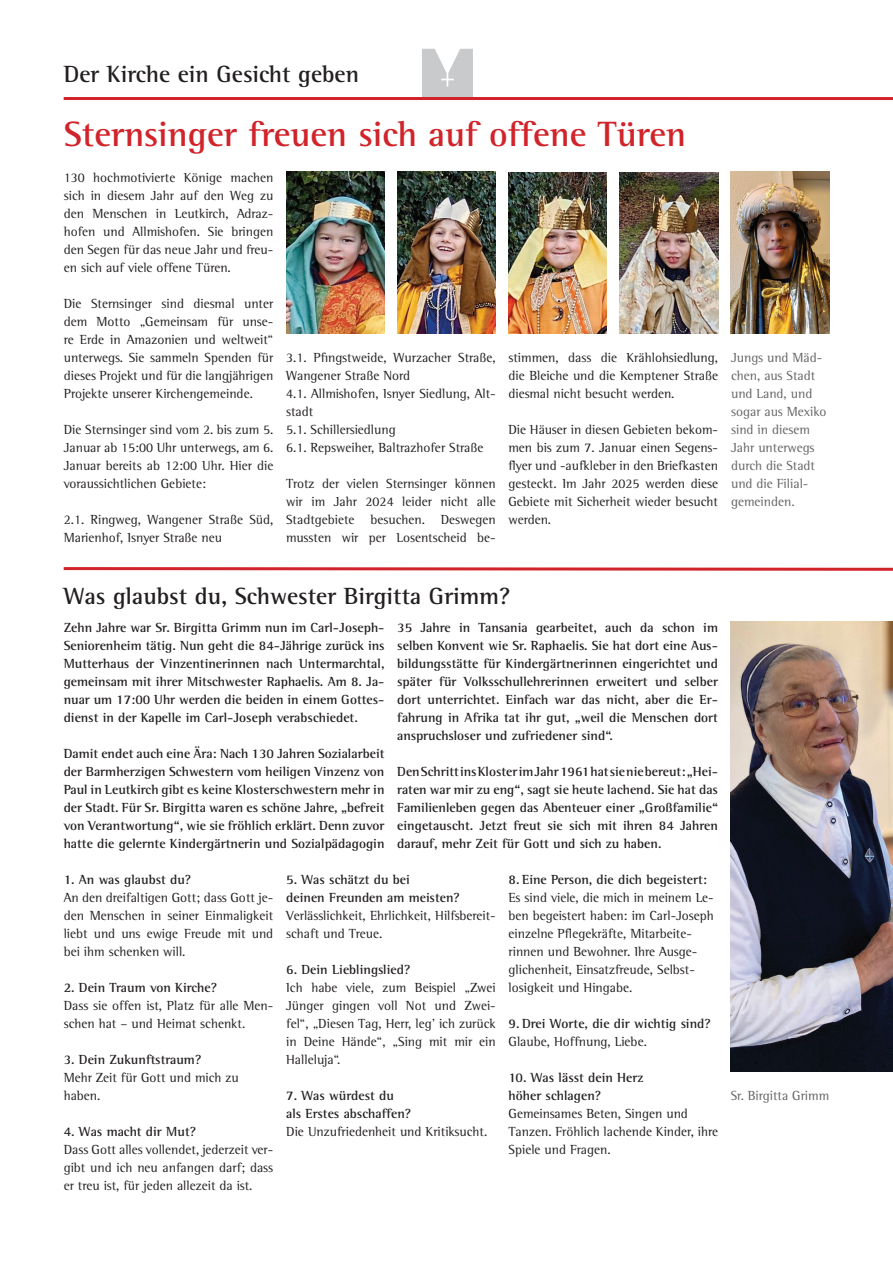
<style>
.page{position:relative;width:893px;height:1263px;background:#fff}
.page>*{position:absolute;margin:0;border:0;box-sizing:border-box;transform-origin:0 0}
.t1{font:700 36px "Rotis Semi Serif";color:#d1232a}
.t2{font:700 24px "Rotis Semi Serif";color:#231f20}
.t3{font:13.5px/18px "Rotis Semi Serif";color:#231f20;text-align:justify}
.t4{font:700 13.5px/18px "Rotis Semi Serif";color:#231f20}
.t5{font:13.5px/18px "Rotis Semi Serif";color:#636366}
</style>
<div class="page">
<svg style="left:422px;top:49px;width:51px;height:48px;background:#d1d1d3"></svg>
<hr style="left:64px;top:97px;width:829px;height:3px;background:#d1232a">
<svg style="left:63px;top:567px;width:830px;height:4px;background:#dc595e"></svg>
<img style="left:731px;top:622px;width:162px;height:450px">
<img style="left:731px;top:172px;width:98px;height:162px">
<img style="left:286px;top:172px;width:98px;height:162px">
<img style="left:397px;top:172px;width:99px;height:162px">
<img style="left:508px;top:173px;width:99px;height:161px">
<img style="left:620px;top:173px;width:98px;height:161px">
<h2 class="t2" style="left:64px;top:59px;width:297px">Der Kirche ein Gesicht geben</h2>
<h1 class="t1" style="left:64px;top:113px;width:624px">Sternsinger freuen sich auf offene Türen</h1>
<p class="t3" style="left:64px;top:168px;width:211px">130 hochmotivierte Könige machen sich in diesem Jahr auf den Weg zu den Menschen in Leutkirch, Adraz&shy;hofen und Allmishofen. Sie bringen den Segen für das neue Jahr und freu&shy;en sich auf viele offene Türen.</p>
<p class="t3" style="left:64px;top:294px;width:211px">Die Sternsinger sind diesmal unter dem Motto „Gemeinsam für unse&shy;re Erde in Amazonien und weltweit“ unterwegs. Sie sammeln Spenden für dieses Projekt und für die langjährigen Projekte unserer Kirchengemeinde.</p>
<p class="t3" style="left:64px;top:420px;width:211px">Die Sternsinger sind vom 2. bis zum 5.<br>Januar ab 15:00 Uhr unterwegs, am 6.<br>Januar bereits ab 12:00 Uhr. Hier die voraussichtlichen Gebiete:</p>
<p class="t3" style="left:64px;top:510px;width:211px">2.1. Ringweg, Wangener Straße Süd,<br>Marienhof, Isnyer Straße neu</p>
<p class="t3" style="left:286px;top:348px;width:211px;text-align:left">3.1. Pfingstweide, Wurzacher Straße,<br>Wangener Straße Nord<br>4.1. Allmishofen, Isnyer Siedlung, Alt&shy;stadt<br>5.1. Schillersiedlung<br>6.1. Repsweiher, Baltrazhofer Straße</p>
<p class="t3" style="left:286px;top:474px;width:211px">Trotz der vielen Sternsinger können wir im Jahr 2024 leider nicht alle Stadtgebiete besuchen. Deswegen mussten wir per Losentscheid be-</p>
<p class="t3" style="left:508px;top:348px;width:211px">stimmen, dass die Krählohsiedlung, die Bleiche und die Kemptener Straße diesmal nicht besucht werden.</p>
<p class="t3" style="left:508px;top:420px;width:211px">Die Häuser in diesen Gebieten bekom&shy;men bis zum 7. Januar einen Segens&shy;flyer und -aufkleber in den Briefkasten gesteckt. Im Jahr 2025 werden diese Gebiete mit Sicherheit wieder besucht werden.</p>
<p class="t5" style="left:731px;top:349px;width:97px">Jungs und Mäd&shy;chen, aus Stadt und Land, und sogar aus Mexiko sind in diesem<br>Jahr unterwegs durch die Stadt und die Filial&shy;gemeinden.</p>
<h2 class="t2" style="left:64px;top:582px;width:448px">Was glaubst du, Schwester Birgitta Grimm?</h2>
<p class="t4" style="left:64px;top:618px;width:322px">Zehn Jahre war Sr. Birgitta Grimm nun im Carl-Joseph-Seniorenheim tätig. Nun geht die 84-Jährige zurück ins Mutterhaus der Vinzentinerinnen nach Untermarchtal, gemeinsam mit ihrer Mitschwester Raphaelis. Am 8. Ja&shy;nuar um 17:00 Uhr werden die beiden in einem Gottes&shy;dienst in der Kapelle im Carl-Joseph verabschiedet.</p>
<p class="t4" style="left:64px;top:744px;width:322px;text-align:justify">Damit endet auch eine Ära: Nach 130 Jahren Sozialarbeit der Barmherzigen Schwestern vom heiligen Vinzenz von Paul in Leutkirch gibt es keine Klosterschwestern mehr in der Stadt. Für Sr. Birgitta waren es schöne Jahre, „befreit von Verantwortung“, wie sie fröhlich erklärt. Denn zuvor hatte die gelernte Kindergärtnerin und Sozialpädagogin</p>
<p class="t4" style="left:286px;top:870px;width:175px">5. Was schätzt du bei<br>deinen Freunden am meisten?</p>
<p class="t3" style="left:286px;top:906px;width:211px">Verlässlichkeit, Ehrlichkeit, Hilfsbereit&shy;schaft und Treue.</p>
<p class="t4" style="left:286px;top:960px;width:126px">6. Dein Lieblingslied?</p>
<p class="t3" style="left:286px;top:978px;width:211px">Ich habe viele, zum Beispiel „Zwei Jünger gingen voll Not und Zwei&shy;fel“, „Diesen Tag, Herr, leg’ ich zurück in Deine Hände“, „Sing mit mir ein Halleluja“.</p>
<p class="t4" style="left:286px;top:1086px;width:126px">7. Was würdest du als Erstes abschaffen?</p>
<p class="t3" style="left:286px;top:1122px;width:203px">Die Unzufriedenheit und Kritiksucht.</p>
<p class="t4" style="left:397px;top:618px;width:322px">35 Jahre in Tansania gearbeitet, auch da schon im selben Konvent wie Sr. Raphaelis. Sie hat dort eine Aus&shy;bildungsstätte für Kindergärtnerinnen eingerichtet und später für Volksschullehrerinnen erweitert und selber dort unterrichtet. Einfach war das nicht, aber die Er&shy;fahrung in Afrika tat ihr gut, „weil die Menschen dort anspruchsloser und zufriedener sind“.</p>
<p class="t4" style="left:397px;top:762px;width:322px;text-align:justify">Den Schritt ins Kloster im Jahr 1961 hat sie nie bereut: „Hei&shy;raten war mir zu eng“, sagt sie heute lachend. Sie hat das Familienleben gegen das Abenteuer einer „Großfamilie“ eingetauscht. Jetzt freut sie sich mit ihren 84 Jahren darauf, mehr Zeit für Gott und sich zu haben.</p>
<p class="t4" style="left:64px;top:870px;width:129px">1. An was glaubst du?</p>
<p class="t3" style="left:64px;top:888px;width:211px">An den dreifaltigen Gott; dass Gott je&shy;den Menschen in seiner Einmaligkeit liebt und uns ewige Freude mit und bei ihm schenken will.</p>
<p class="t4" style="left:64px;top:978px;width:155px">2. Dein Traum von Kirche?</p>
<p class="t3" style="left:64px;top:996px;width:211px">Dass sie offen ist, Platz für alle Men&shy;schen hat – und Heimat schenkt.</p>
<p class="t4" style="left:64px;top:1050px;width:139px">3. Dein Zukunftstraum?</p>
<p class="t3" style="left:64px;top:1068px;width:177px">Mehr Zeit für Gott und mich zu haben.</p>
<p class="t4" style="left:64px;top:1122px;width:134px">4. Was macht dir Mut?</p>
<p class="t3" style="left:64px;top:1140px;width:211px">Dass Gott alles vollendet, jederzeit ver&shy;gibt und ich neu anfangen darf; dass er treu ist, für jeden allezeit da ist.</p>
<p class="t4" style="left:509px;top:870px;width:200px">8. Eine Person, die dich begeistert:</p>
<p class="t3" style="left:509px;top:888px;width:207px;text-align:left">Es sind viele, die mich in meinem Le&shy;ben begeistert haben: im Carl-Joseph einzelne Pflegekräfte, Mitarbeite&shy;rinnen und Bewohner. Ihre Ausge&shy;glichenheit, Einsatzfreude, Selbst&shy;losigkeit und Hingabe.</p>
<p class="t4" style="left:509px;top:1014px;width:204px">9. Drei Worte, die dir wichtig sind?</p>
<p class="t3" style="left:509px;top:1032px;width:140px">Glaube, Hoffnung, Liebe.</p>
<p class="t4" style="left:509px;top:1068px;width:137px">10. Was lässt dein Herz höher schlagen?</p>
<p class="t3" style="left:509px;top:1104px;width:211px;text-align:left">Gemeinsames Beten, Singen und<br>Tanzen. Fröhlich lachende Kinder, ihre<br>Spiele und Fragen.</p>
<p class="t5" style="left:731px;top:1086px;width:100px">Sr. Birgitta Grimm</p>
</div>
